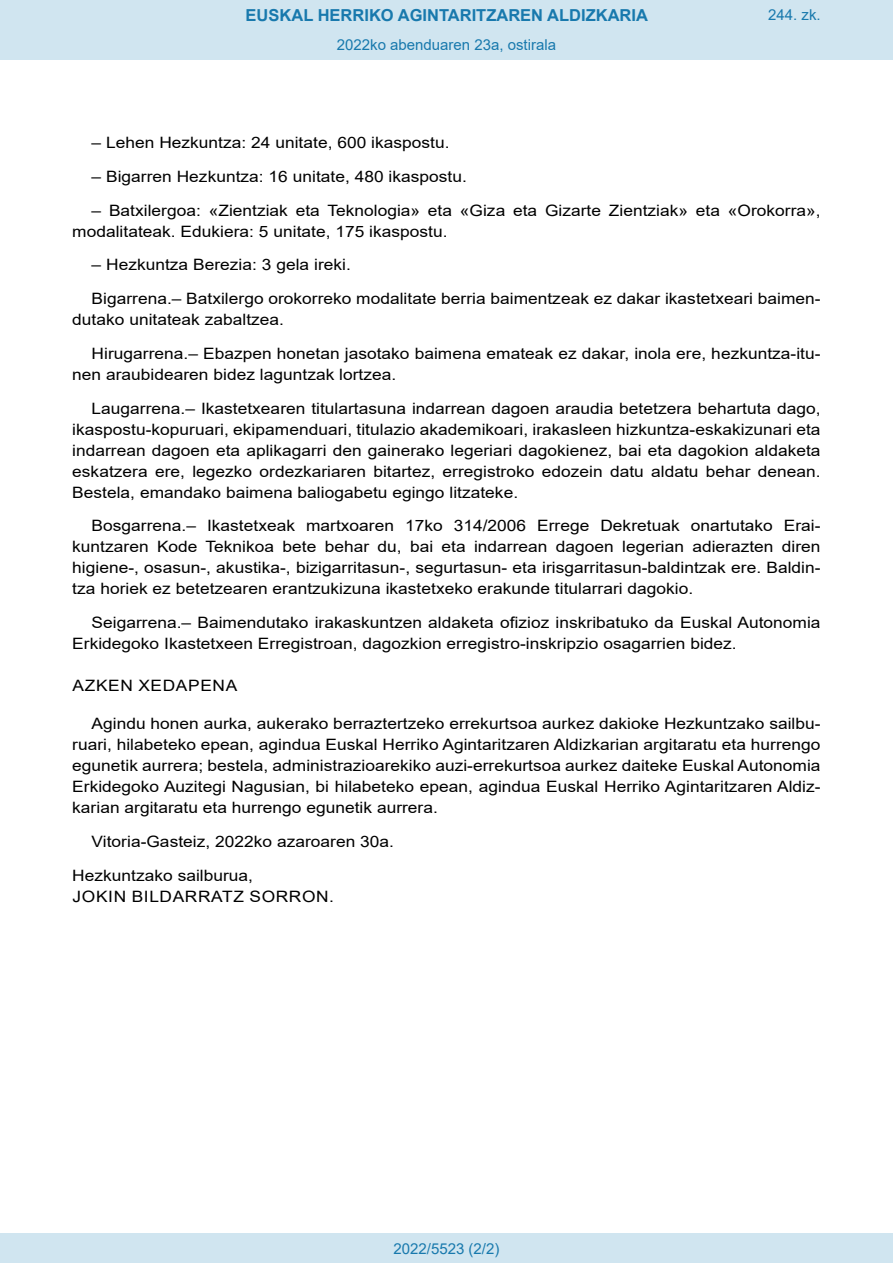
<style>
.page{position:relative;width:893px;height:1263px;background:#fff}
.page>*{position:absolute;margin:0;border:0;box-sizing:border-box;transform-origin:0 0}
.t1{font:700 16.5px "Arial";color:#1879ad}
.BOPVDetalle{font:15.6px/21px "Arial";color:#000;scale:1.11 1}
.BOPVFirmaLugFec{font:15.6px "Arial";color:#000;scale:1.11 1}
.BOPVFirmaNombre{font:15.6px "Arial";letter-spacing:.035em;color:#000;scale:1.11 1}
.BOPVFirmaPuesto{font:15.6px "Arial";color:#000;scale:1.11 1}
.BOPVDisposicion{font:15.6px "Arial";letter-spacing:.035em;color:#000;scale:1.11 1}
.Paginacion_Centro{font:15px "Arial";color:#1879ad}
</style>
<div class="page">
<div style="left:0;top:0;width:893px;height:60px;background:#d0e5f0"></div>
<div style="left:0;top:1233px;width:893px;height:30px;background:#d0e5f0"></div>
<p class="t1" style="left:246px;top:3px;width:404px">EUSKAL HERRIKO AGINTARITZAREN ALDIZKARIA</p>
<p class="Paginacion_Centro" style="left:337px;top:35px;width:221px">2022ko abenduaren 23a, ostirala</p>
<p class="Paginacion_Centro" style="left:768px;top:5px;width:54px">244. zk.</p>
<p class="BOPVDetalle" style="left:92px;top:132px;width:324px">– Lehen Hezkuntza: 24 unitate, 600 ikaspostu.</p>
<p class="BOPVDetalle" style="left:92px;top:166px;width:340px">– Bigarren Hezkuntza: 16 unitate, 480 ikaspostu.</p>
<p class="BOPVDetalle" style="left:72px;top:200px;width:676px;text-indent:19px">– Batxilergoa: «Zientziak eta Teknologia» eta «Giza eta Gizarte Zientziak» eta «Orokorra», modalitateak. Edukiera: 5 unitate, 175 ikaspostu.</p>
<p class="BOPVDetalle" style="left:92px;top:254px;width:235px">– Hezkuntza Berezia: 3 gela ireki.</p>
<p class="BOPVDetalle" style="left:72px;top:288px;width:676px;text-indent:19px">Bigarrena.– Batxilergo orokorreko modalitate berria baimentzeak ez dakar ikastetxeari baimen&shy;dutako unitateak zabaltzea.</p>
<p class="BOPVDetalle" style="left:72px;top:343px;width:676px;text-indent:19px">Hirugarrena.– Ebazpen honetan jasotako baimena emateak ez dakar, inola ere, hezkuntza-itu&shy;nen araubidearen bidez laguntzak lortzea.</p>
<p class="BOPVDetalle" style="left:72px;top:398px;width:676px;text-align:justify;text-indent:19px">Laugarrena.– Ikastetxearen titulartasuna indarrean dagoen araudia betetzera behartuta dago, ikaspostu-kopuruari, ekipamenduari, titulazio akademikoari, irakasleen hizkuntza-eskakizunari eta indarrean dagoen eta aplikagarri den gainerako legeriari dagokienez, bai eta dagokion aldaketa eskatzera ere, legezko ordezkariaren bitartez, erregistroko edozein datu aldatu behar denean.<br>Bestela, emandako baimena baliogabetu egingo litzateke.</p>
<p class="BOPVDetalle" style="left:72px;top:515px;width:676px;text-align:justify;text-indent:19px">Bosgarrena.– Ikastetxeak martxoaren 17ko 314/2006 Errege Dekretuak onartutako Erai&shy;kuntzaren Kode Teknikoa bete behar du, bai eta indarrean dagoen legerian adierazten diren higiene-, osasun-, akustika-, bizigarritasun-, segurtasun- eta irisgarritasun-baldintzak ere. Baldin&shy;tza horiek ez betetzearen erantzukizuna ikastetxeko erakunde titularrari dagokio.</p>
<p class="BOPVDetalle" style="left:72px;top:612px;width:676px;text-indent:19px">Seigarrena.– Baimendutako irakaskuntzen aldaketa ofizioz inskribatuko da Euskal Autonomia<br>Erkidegoko Ikastetxeen Erregistroan, dagozkion erregistro-inskripzio osagarrien bidez.</p>
<p class="BOPVDisposicion" style="left:73px;top:675px;width:150px">AZKEN XEDAPENA</p>
<p class="BOPVDetalle" style="left:72px;top:713px;width:676px;text-align:justify;text-indent:19px">Agindu honen aurka, aukerako berraztertzeko errekurtsoa aurkez dakioke Hezkuntzako sailbu&shy;ruari, hilabeteko epean, agindua Euskal Herriko Agintaritzaren Aldizkarian argitaratu eta hurrengo egunetik aurrera; bestela, administrazioarekiko auzi-errekurtsoa aurkez daiteke Euskal Autonomia Erkidegoko Auzitegi Nagusian, bi hilabeteko epean, agindua Euskal Herriko Agintaritzaren Aldiz&shy;karian argitaratu eta hurrengo egunetik aurrera.</p>
<p class="BOPVFirmaLugFec" style="left:92px;top:831px;width:274px">Vitoria-Gasteiz, 2022ko azaroaren 30a.</p>
<p class="BOPVFirmaPuesto" style="left:72px;top:865px;width:164px">Hezkuntzako sailburua,</p>
<p class="BOPVFirmaNombre" style="left:73px;top:886px;width:237px">JOKIN BILDARRATZ SORRON.</p>
<p class="Paginacion_Centro" style="left:393px;top:1238px;width:107px">2022/5523 (2/2)</p>
</div>
